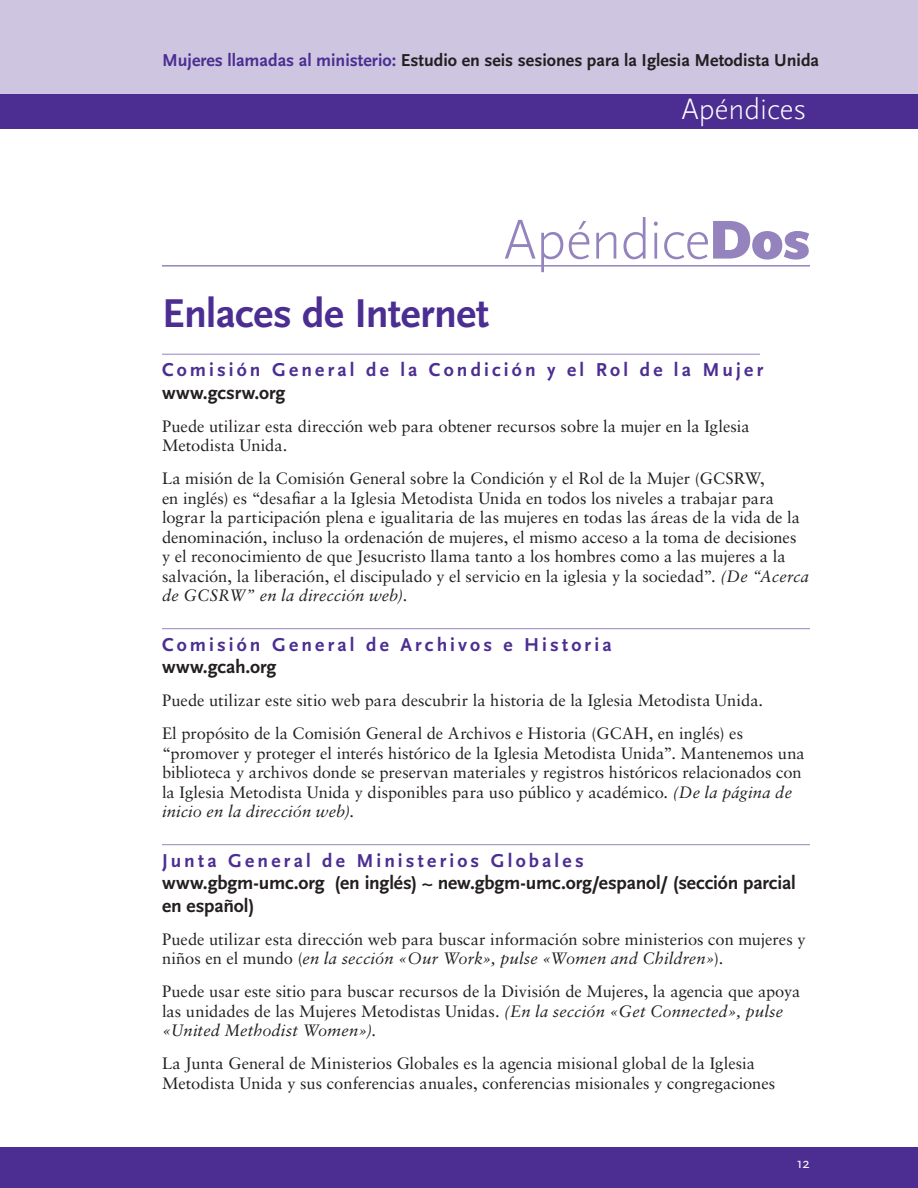
<style>
.page{position:relative;width:918px;height:1188px;background:#fff}
.page>*{position:absolute;margin:0;border:0;box-sizing:border-box;transform-origin:0 0}
.Session_Number{font:300 57px "Scala Sans";letter-spacing:-.015em;color:#9583bd}
.Chapyer_Head{font:700 42px "Scala Sans";letter-spacing:-.01em;color:#4c2e92}
.t1{font:300 30px "Scala Sans";color:#fff}
.Addendum_Date{font:700 19.5px/22.5px "Scala Sans";letter-spacing:-.005em;color:#231f20}
.Addendum_Date-2{font:700 19.5px/22.5px "Scala Sans";letter-spacing:.16em;color:#4c2e92}
.t2{font:700 18px "Scala Sans";color:#231f20}
.Body_Text{font:16.5px/19.5px "Sabon";color:#231f20}
.t3{font:15px "Scala Sans";color:#fff}
.s1{color:#4c2e92}
.s2{font-weight:900}
.s3{color:#231f20}
.s4{font-style:italic}
</style>
<div class="page">
<div style="left:0;top:94px;width:918px;height:35px;background:#4c2e92"></div>
<div style="left:0;top:0;width:918px;height:94px;background:#cec6e1"></div>
<div style="left:0;top:1148px;width:918px;height:40px;background:#4c2e92"></div>
<hr style="left:162px;top:265px;width:648px;height:2px;background:#9583bd">
<hr style="left:162px;top:354px;width:598px;height:1px;background:#9583bd">
<hr style="left:162px;top:628px;width:648px;height:1px;background:#9583bd">
<hr style="left:162px;top:844px;width:648px;height:1px;background:#9583bd">
<p class="t2" style="left:162px;top:50px;width:659px"><span class="s1">Mujeres llamadas al ministerio:</span> Estudio en seis sesiones para la Iglesia Metodista Unida</p>
<h3 class="t1" style="left:681px;top:93px;width:127px">Apéndices</h3>
<p class="Session_Number" style="left:504px;top:209px;width:308px">Apéndice <span class="s2">Dos</span></p>
<p class="Chapyer_Head" style="left:162px;top:290px;width:329px">Enlaces de Internet</p>
<p class="Addendum_Date-2" style="left:162px;top:359px;width:603px">Comisión General de la Condición y el Rol de la Mujer <span class="s3">www.gcsrw.org</span></p>
<p class="Body_Text" style="left:162px;top:416px;width:589px">Puede utilizar esta dirección web para obtener recursos sobre la mujer en la Iglesia<br>Metodista Unida.</p>
<p class="Body_Text" style="left:162px;top:469px;width:649px">La misión de la Comisión General sobre la Condición y el Rol de la Mujer (GCSRW,<br>en inglés) es “desafiar a la Iglesia Metodista Unida en todos los niveles a trabajar para lograr la participación plena e igualitaria de las mujeres en todas las áreas de la vida de la denominación, incluso la ordenación de mujeres, el mismo acceso a la toma de decisiones<br>y el reconocimiento de que Jesucristo llama tanto a los hombres como a las mujeres a la salvación, la liberación, el discipulado y el servicio en la iglesia y la sociedad”. <span class="s4">(De “Acerca de GCSRW” en la dirección web).</span></p>
<p class="Addendum_Date-2" style="left:162px;top:634px;width:451px">Comisión General de Archivos e Historia <span class="s3">www.gcah.org</span></p>
<p class="Body_Text" style="left:162px;top:691px;width:603px">Puede utilizar este sitio web para descubrir la historia de la Iglesia Metodista Unida.</p>
<p class="Body_Text" style="left:162px;top:724px;width:644px">El propósito de la Comisión General de Archivos e Historia (GCAH, en inglés) es “promover y proteger el interés histórico de la Iglesia Metodista Unida”. Mantenemos una biblioteca y archivos donde se preservan materiales y registros históricos relacionados con la Iglesia Metodista Unida y disponibles para uso público y académico. <span class="s4">(De la página de inicio en la dirección web).</span></p>
<p class="Addendum_Date" style="left:162px;top:850px;width:635px"><span class="s1">Junta General de Ministerios Globales<br></span>www.gbgm-umc.org (en inglés) ~ new.gbgm-umc.org/espanol/ (sección parcial en español)</p>
<p class="Body_Text" style="left:162px;top:929px;width:645px">Puede utilizar esta dirección web para buscar información sobre ministerios con mujeres y niños en el mundo (<span class="s4">en la sección «Our Work», pulse «Women and Children»</span>).</p>
<p class="Body_Text" style="left:162px;top:982px;width:640px">Puede usar este sitio para buscar recursos de la División de Mujeres, la agencia que apoya las unidades de las Mujeres Metodistas Unidas. <span class="s4">(En la sección «Get Connected», pulse «United Methodist Women»).</span></p>
<p class="Body_Text" style="left:162px;top:1054px;width:615px">La Junta General de Ministerios Globales es la agencia misional global de la Iglesia<br>Metodista Unida y sus conferencias anuales, conferencias misionales y congregaciones</p>
<p class="t3" style="left:797px;top:1155px;width:15px">12</p>
</div>
